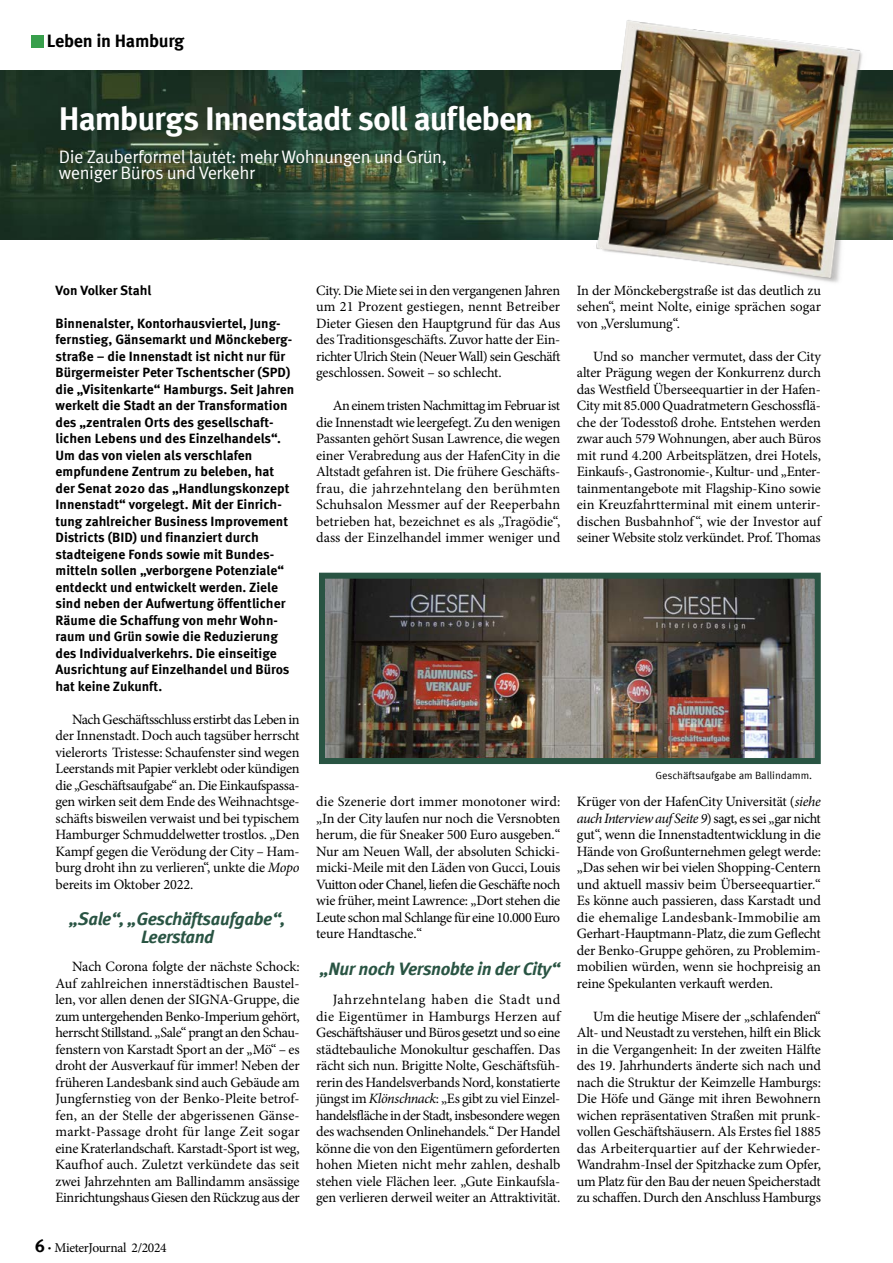
<style>
.page{position:relative;width:893px;height:1263px;background:#fff}
.page>*{position:absolute;margin:0;border:0;box-sizing:border-box;transform-origin:0 0}
.Headline_bunt_Titelgeschichte{font:700 33px "Meta Pro";letter-spacing:-.03em;color:#fff}
.Subline_Einzelspalte_Titelgeschichte{font:18px/16.5px "Meta Pro";letter-spacing:-.025em;color:#fff}
.Zwischenzeile_Bunt_TITEL{font:italic 700 18px/18px "Meta Pro";letter-spacing:-.025em;color:#295443;text-align:center}
.t1{font:700 18px "Meta Pro";letter-spacing:-.015em;color:#000}
.Fliesstext_3-Spalter_Schwarz_TITEL{font:14.25px/16.5px "Minion Pro";letter-spacing:-.015em;color:#000;text-align:justify}
.Vorspann_Spalte_Schwarz_TITEL{font:700 13.5px/16.5px "Meta Pro";color:#000}
.t2{font:13.5px "Minion Pro";letter-spacing:-.025em;color:#000}
.Autorenzeile_Spalte_Schwarz_V2{font:700 13.5px "Meta Pro";letter-spacing:-.01em;color:#000}
.BU_Linksbündig_Schwarz_Kopie{font:10.5px "Meta Pro";letter-spacing:-.005em;color:#000}
.s1{font-style:italic}
.s2{font-family:"Meta Pro";font-weight:700;font-size:18px}
.s3{font-family:"Meta Pro";font-weight:700}
</style>
<div class="page">
<img style="left:0;top:70px;width:893px;height:170px">
<img style="left:585px;top:20px;width:296px;height:263px">
<img style="left:326px;top:580px;width:488px;height:177px">
<div style="left:319px;top:573px;width:502px;height:191px;border:6px solid #295443"></div>
<div style="left:31px;top:35px;width:12px;height:12px;background:#389f4c"></div>
<p class="t1" style="left:47px;top:27px;width:139px">Leben in Hamburg</p>
<p class="Headline_bunt_Titelgeschichte" style="left:59px;top:93px;width:476px">Hamburgs Innenstadt soll aufleben</p>
<p class="Subline_Einzelspalte_Titelgeschichte" style="left:59px;top:147px;width:390px">Die Zauberformel lautet: mehr Wohnungen und Grün, weniger Büros und Verkehr</p>
<p class="Autorenzeile_Spalte_Schwarz_V2" style="left:56px;top:280px;width:97px">Von Volker Stahl</p>
<p class="Vorspann_Spalte_Schwarz_TITEL" style="left:56px;top:314px;width:240px">Binnenalster, Kontorhausviertel, Jung&shy;fernstieg, Gänsemarkt und Mönckeberg&shy;straße – die Innenstadt ist nicht nur für Bürgermeister Peter Tschentscher (SPD) die „Visitenkarte“ Hamburgs. Seit Jahren werkelt die Stadt an der Transformation des „zentralen Orts des gesellschaft&shy;lichen Lebens und des Einzelhandels“.<br>Um das von vielen als verschlafen empfundene Zentrum zu beleben, hat der Senat 2020 das „Handlungskonzept Innenstadt“ vorgelegt. Mit der Einrich&shy;tung zahlreicher Business Improvement Districts (BID) und finanziert durch stadteigene Fonds sowie mit Bundes&shy;mitteln sollen „verborgene Potenziale“ entdeckt und entwickelt werden. Ziele sind neben der Aufwertung öffentlicher Räume die Schaffung von mehr Wohn&shy;raum und Grün sowie die Reduzierung des Individualverkehrs. Die einseitige Ausrichtung auf Einzelhandel und Büros hat keine Zukunft.</p>
<p class="Fliesstext_3-Spalter_Schwarz_TITEL" style="left:56px;top:711px;width:246px;text-indent:16px">Nach Geschäftsschluss erstirbt das Leben in der Innenstadt. Doch auch tagsüber herrscht vielerorts Tristesse: Schaufenster sind wegen Leerstands mit Papier verklebt oder kündigen die „Geschäftsaufgabe“ an. Die Einkaufspassa&shy;gen wirken seit dem Ende des Weihnachtsge&shy;schäfts bisweilen verwaist und bei typischem Hamburger Schmuddelwetter trostlos. „Den Kampf gegen die Verödung der City – Ham&shy;burg droht ihn zu verlieren“, unkte die <span class="s1">Mopo </span>bereits im Oktober 2022.</p>
<p class="Zwischenzeile_Bunt_TITEL" style="left:69px;top:909px;width:218px">„Sale“, „Geschäftsaufgabe“,<br>Leerstand</p>
<p class="Fliesstext_3-Spalter_Schwarz_TITEL" style="left:56px;top:959px;width:246px;text-indent:16px">Nach Corona folgte der nächste Schock:<br>Auf zahlreichen innerstädtischen Baustel&shy;len, vor allen denen der SIGNA-Gruppe, die zum untergehenden Benko-Imperium gehört, herrscht Stillstand. „Sale“ prangt an den Schau&shy;fenstern von Karstadt Sport an der „Mö“ – es droht der Ausverkauf für immer! Neben der früheren Landesbank sind auch Gebäude am Jungfernstieg von der Benko-Pleite betrof&shy;fen, an der Stelle der abgerissenen Gänse&shy;markt-Passage droht für lange Zeit sogar eine Kraterlandschaft. Karstadt-Sport ist weg, Kaufhof auch. Zuletzt verkündete das seit zwei Jahrzehnten am Ballindamm ansässige Einrichtungshaus Giesen den Rückzug aus der</p>
<p class="t2" style="left:35px;top:1238px;width:133px"><span class="s2">6</span> <span class="s3">·</span> MieterJournal 2/2024</p>
<p class="Fliesstext_3-Spalter_Schwarz_TITEL" style="left:316px;top:282px;width:246px">City. Die Miete sei in den vergangenen Jahren um 21 Prozent gestiegen, nennt Betreiber Dieter Giesen den Hauptgrund für das Aus des Traditionsgeschäfts. Zuvor hatte der Ein&shy;richter Ulrich Stein (Neuer Wall) sein Geschäft geschlossen. Soweit – so schlecht.</p>
<p class="Fliesstext_3-Spalter_Schwarz_TITEL" style="left:316px;top:398px;width:246px;text-indent:16px">An einem tristen Nachmittag im Februar ist die Innenstadt wie leergefegt. Zu den wenigen Passanten gehört Susan Lawrence, die wegen einer Verabredung aus der HafenCity in die Altstadt gefahren ist. Die frühere Geschäfts&shy;frau, die jahrzehntelang den berühmten Schuhsalon Messmer auf der Reeperbahn betrieben hat, bezeichnet es als „Tragödie“, dass der Einzelhandel immer weniger und</p>
<p class="Fliesstext_3-Spalter_Schwarz_TITEL" style="left:577px;top:282px;width:246px">In der Mönckebergstraße ist das deutlich zu sehen“, meint Nolte, einige sprächen sogar von „Verslumung“.</p>
<p class="Fliesstext_3-Spalter_Schwarz_TITEL" style="left:577px;top:348px;width:247px;text-indent:16px">Und so mancher vermutet, dass der City alter Prägung wegen der Konkurrenz durch das Westfield Überseequartier in der Hafen-City mit 85.000 Quadratmetern Geschossflä&shy;che der Todesstoß drohe. Entstehen werden zwar auch 579 Wohnungen, aber auch Büros mit rund 4.200 Arbeitsplätzen, drei Hotels, Einkaufs-, Gastronomie-, Kultur- und „Enter&shy;tainmentangebote mit Flagship-Kino sowie ein Kreuzfahrtterminal mit einem unterir&shy;dischen Busbahnhof“, wie der Investor auf seiner Website stolz verkündet. Prof. Thomas</p>
<p class="Fliesstext_3-Spalter_Schwarz_TITEL" style="left:316px;top:794px;width:246px">die Szenerie dort immer monotoner wird: „In der City laufen nur noch die Versnobten herum, die für Sneaker 500 Euro ausgeben.“ Nur am Neuen Wall, der absoluten Schicki&shy;micki-Meile mit den Läden von Gucci, Louis Vuitton oder Chanel, liefen die Geschäfte noch wie früher, meint Lawrence: „Dort stehen die Leute schon mal Schlange für eine 10.000 Euro teure Handtasche.“</p>
<p class="Zwischenzeile_Bunt_TITEL" style="left:320px;top:958px;width:241px">„Nur noch Versnobte in der City“</p>
<p class="Fliesstext_3-Spalter_Schwarz_TITEL" style="left:316px;top:992px;width:247px;text-indent:16px">Jahrzehntelang haben die Stadt und die Eigentümer in Hamburgs Herzen auf Geschäftshäuser und Büros gesetzt und so eine städtebauliche Monokultur geschaffen. Das rächt sich nun. Brigitte Nolte, Geschäftsfüh&shy;rerin des Handelsverbands Nord, konstatierte jüngst im <span class="s1">Klönschnack</span>: „Es gibt zu viel Einzel&shy;handelsfläche in der Stadt, insbesondere wegen des wachsenden Onlinehandels.“ Der Handel könne die von den Eigentümern geforderten hohen Mieten nicht mehr zahlen, deshalb stehen viele Flächen leer. „Gute Einkaufsla&shy;gen verlieren derweil weiter an Attraktivität.</p>
<p class="BU_Linksbündig_Schwarz_Kopie" style="left:655px;top:767px;width:158px">Geschäftsaufgabe am Ballindamm.</p>
<p class="Fliesstext_3-Spalter_Schwarz_TITEL" style="left:577px;top:794px;width:246px">Krüger von der HafenCity Universität (<span class="s1">siehe auch Interview auf Seite 9</span>) sagt, es sei „gar nicht gut“, wenn die Innenstadtentwicklung in die Hände von Großunternehmen gelegt werde: „Das sehen wir bei vielen Shopping-Centern und aktuell massiv beim Überseequartier.“ Es könne auch passieren, dass Karstadt und die ehemalige Landesbank-Immobilie am Gerhart-Hauptmann-Platz, die zum Geflecht der Benko-Gruppe gehören, zu Problemim&shy;mobilien würden, wenn sie hochpreisig an reine Spekulanten verkauft werden.</p>
<p class="Fliesstext_3-Spalter_Schwarz_TITEL" style="left:577px;top:1008px;width:246px;text-indent:16px">Um die heutige Misere der „schlafenden“ Alt- und Neustadt zu verstehen, hilft ein Blick in die Vergangenheit: In der zweiten Hälfte des 19. Jahrhunderts änderte sich nach und nach die Struktur der Keimzelle Hamburgs:<br>Die Höfe und Gänge mit ihren Bewohnern wichen repräsentativen Straßen mit prunk&shy;vollen Geschäftshäusern. Als Erstes fiel 1885 das Arbeiterquartier auf der Kehrwieder-Wandrahm-Insel der Spitzhacke zum Opfer, um Platz für den Bau der neuen Speicherstadt zu schaffen. Durch den Anschluss Hamburgs</p>
</div>
